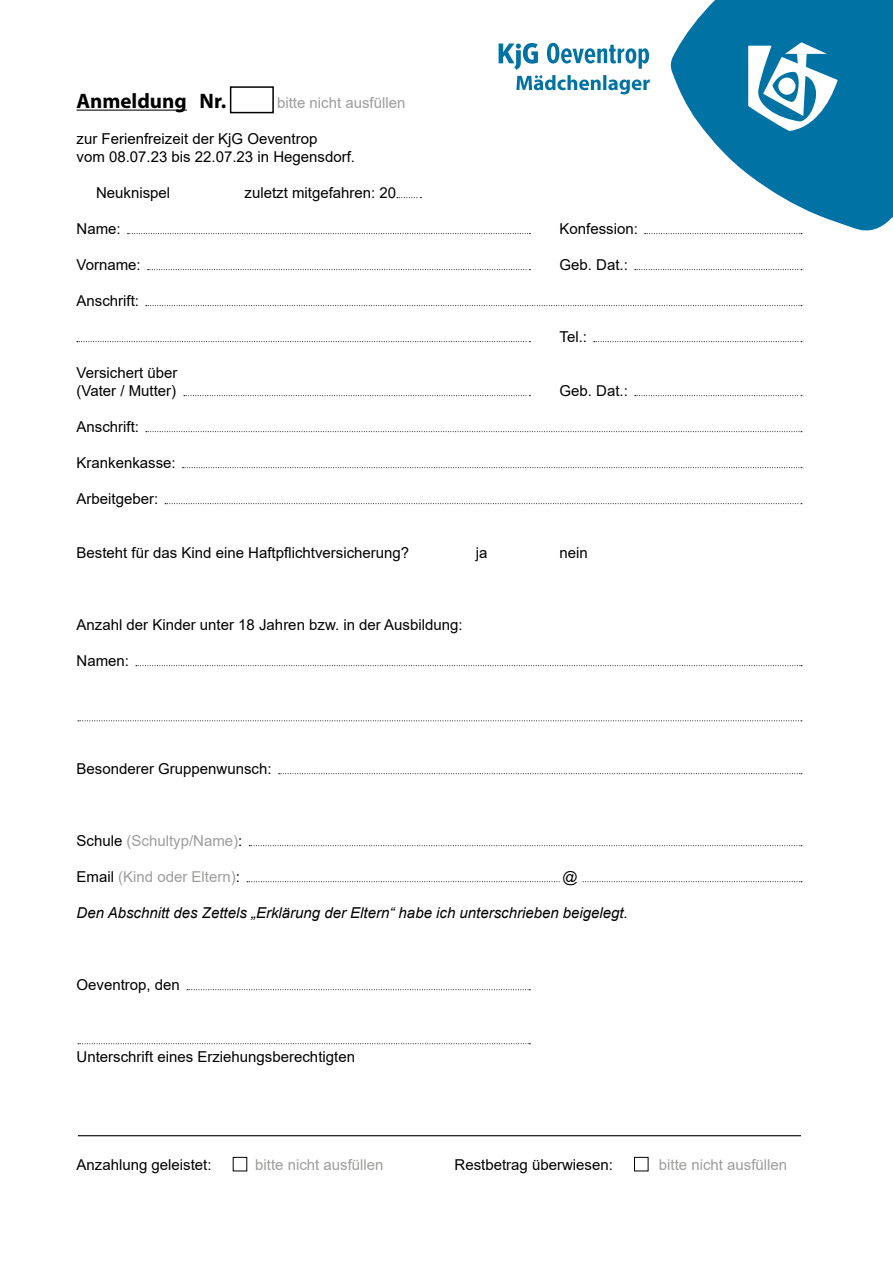
<style>
.page{position:relative;width:893px;height:1263px;background:#fff}
.page>*{position:absolute;margin:0;border:0;box-sizing:border-box;transform-origin:0 0}
.t1{font:700 21px "Myriad Pro";color:#000}
.t2{font:15px/18px "Arial";color:#000}
.t3{font:15px "Arial";color:#9d9d9c}
.t4{font:italic 15px "Arial";color:#000}
.s1{color:#000}
</style>
<div class="page">
<svg style="left:247px;top:881px;width:555px;height:1px"></svg>
<div style="left:561px;top:866px;width:20px;height:31px;background:#fff"></div>
<div style="left:233px;top:1157px;width:14px;height:14px;border:1px solid #000"></div>
<div style="left:634px;top:1157px;width:14px;height:14px;border:1px solid #000"></div>
<svg style="left:128px;top:233px;width:402px;height:1px"></svg>
<svg style="left:645px;top:233px;width:157px;height:1px"></svg>
<svg style="left:184px;top:395px;width:346px;height:1px"></svg>
<svg style="left:249px;top:845px;width:553px;height:1px"></svg>
<svg style="left:187px;top:989px;width:343px;height:1px"></svg>
<svg style="left:635px;top:269px;width:167px;height:1px"></svg>
<svg style="left:594px;top:341px;width:208px;height:1px"></svg>
<svg style="left:635px;top:395px;width:167px;height:1px"></svg>
<svg style="left:397px;top:197px;width:24px;height:1px"></svg>
<svg style="left:148px;top:269px;width:382px;height:1px"></svg>
<svg style="left:146px;top:305px;width:656px;height:1px"></svg>
<svg style="left:77px;top:341px;width:453px;height:1px"></svg>
<svg style="left:146px;top:431px;width:656px;height:1px"></svg>
<svg style="left:183px;top:467px;width:619px;height:1px"></svg>
<svg style="left:165px;top:503px;width:637px;height:1px"></svg>
<svg style="left:136px;top:665px;width:666px;height:1px"></svg>
<svg style="left:78px;top:720px;width:724px;height:1px"></svg>
<hr style="left:78px;top:1135px;width:723px;height:1px;background:#000">
<svg style="left:279px;top:773px;width:523px;height:1px"></svg>
<svg style="left:78px;top:1043px;width:452px;height:1px"></svg>
<svg style="left:670px;top:0;width:223px;height:231px;fill:#0072a4"></svg>
<div style="left:230px;top:86px;width:44px;height:27px;border:2px solid #000"></div>
<hr style="left:77px;top:110px;width:110px;height:1px;background:#000">
<svg style="left:499px;top:43px;width:151px;height:51px"></svg>
<h1 class="t1" style="left:77px;top:87px;width:151px">Anmeldung Nr.</h1>
<p class="t3" style="left:277px;top:92px;width:130px">bitte nicht ausfüllen</p>
<p class="t2" style="left:77px;top:130px;width:280px">zur Ferienfreizeit der KjG Oeventrop<br>vom 08.07.23 bis 22.07.23 in Hegensdorf.</p>
<p class="t2" style="left:96px;top:184px;width:76px">Neuknispel</p>
<p class="t2" style="left:245px;top:184px;width:153px">zuletzt mitgefahren: 20</p>
<p class="t2" style="left:77px;top:220px;width:46px">Name:</p>
<p class="t2" style="left:560px;top:220px;width:80px">Konfession:</p>
<p class="t2" style="left:77px;top:256px;width:66px">Vorname:</p>
<p class="t2" style="left:560px;top:256px;width:70px">Geb. Dat.:</p>
<p class="t2" style="left:77px;top:292px;width:64px">Anschrift:</p>
<p class="t2" style="left:560px;top:328px;width:29px">Tel.:</p>
<p class="t2" style="left:77px;top:364px;width:102px">Versichert über (Vater / Mutter)</p>
<p class="t2" style="left:560px;top:382px;width:70px">Geb. Dat.:</p>
<p class="t2" style="left:77px;top:418px;width:64px">Anschrift:</p>
<p class="t2" style="left:77px;top:454px;width:101px">Krankenkasse:</p>
<p class="t2" style="left:77px;top:490px;width:83px">Arbeitgeber:</p>
<p class="t2" style="left:77px;top:544px;width:334px">Besteht für das Kind eine Haftpflichtversicherung?</p>
<p class="t2" style="left:476px;top:544px;width:13px">ja</p>
<p class="t2" style="left:560px;top:544px;width:30px">nein</p>
<p class="t2" style="left:77px;top:616px;width:388px">Anzahl der Kinder unter 18 Jahren bzw. in der Ausbildung:</p>
<p class="t2" style="left:77px;top:652px;width:54px">Namen:</p>
<p class="t2" style="left:77px;top:760px;width:197px">Besonderer Gruppenwunsch:</p>
<p class="t3" style="left:77px;top:830px;width:167px"><span class="s1">Schule</span> (Schultyp/Name)<span class="s1">:</span></p>
<p class="t3" style="left:77px;top:866px;width:165px"><span class="s1">Email</span> (Kind oder Eltern)<span class="s1">:</span></p>
<p class="t2" style="left:563px;top:868px;width:17px">@</p>
<p class="t4" style="left:77px;top:903px;width:553px">Den Abschnitt des Zettels „Erklärung der Eltern“ habe ich unterschrieben beigelegt.</p>
<p class="t2" style="left:77px;top:976px;width:105px">Oeventrop, den</p>
<p class="t2" style="left:77px;top:1048px;width:280px">Unterschrift eines Erziehungsberechtigten</p>
<p class="t2" style="left:77px;top:1156px;width:137px">Anzahlung geleistet:</p>
<p class="t3" style="left:255px;top:1154px;width:130px">bitte nicht ausfüllen</p>
<p class="t2" style="left:455px;top:1156px;width:160px">Restbetrag überwiesen:</p>
<p class="t3" style="left:659px;top:1154px;width:130px">bitte nicht ausfüllen</p>
</div>
